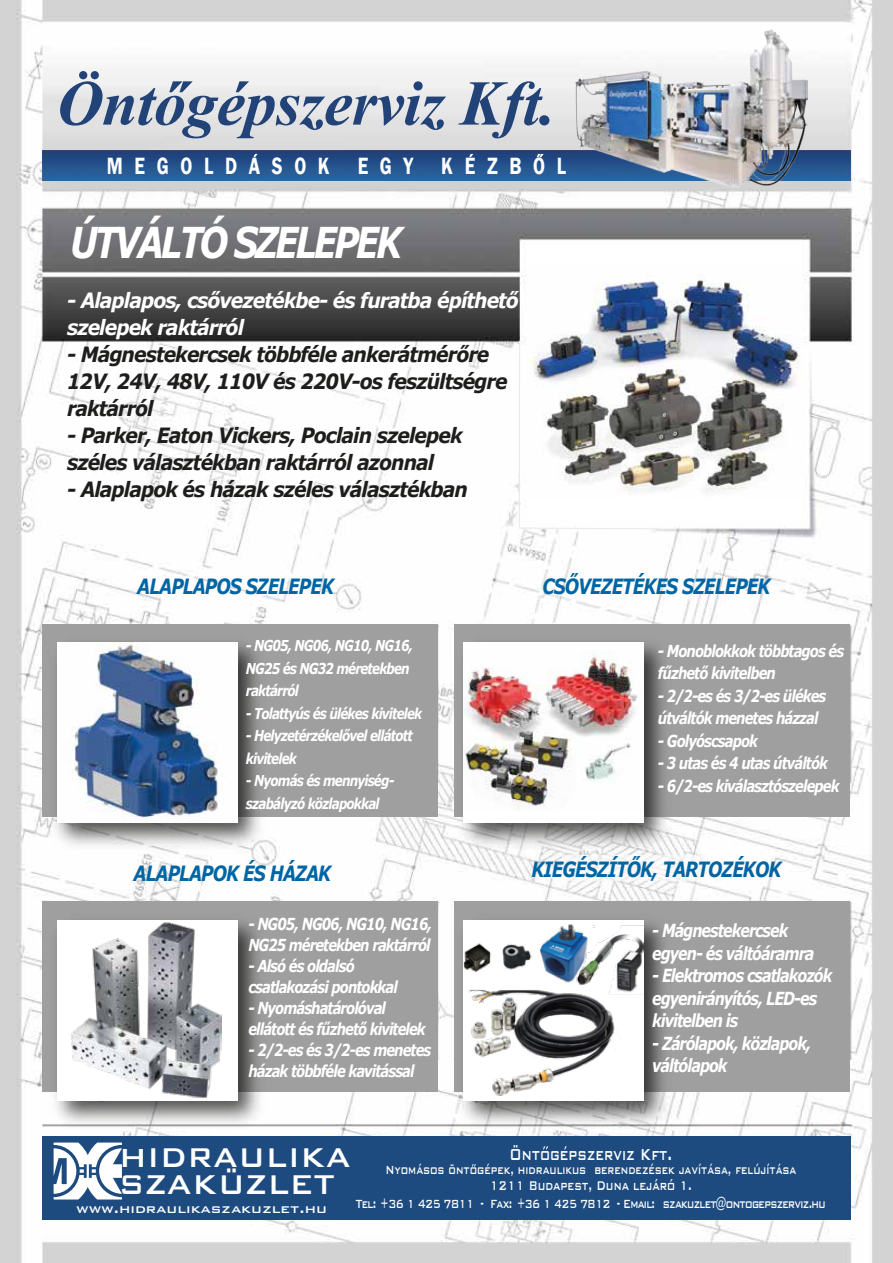
<style>
.page{position:relative;width:893px;height:1263px;background:#fff}
.page>*{position:absolute;margin:0;border:0;box-sizing:border-box;transform-origin:0 0}
.t1{font:italic 700 63.9px "Times New Roman";letter-spacing:-.01em;color:#224378}
.t2{font:italic 700 42.45px "Verdana";letter-spacing:-.09em;color:#fff;scale:.8 1}
.t3{font:500 36.3px/26.7px "Bank Gothic BT";color:#fff;scale:.89 1}
.t4{font:600 24.15px "Franklin Gothic";letter-spacing:.625em;color:#fff;scale:.77 1}
.t5{font:500 21.15px "Bank Gothic BT";color:#fff;scale:.67 1}
.t6{font:italic 700 21px/27px "Verdana";letter-spacing:-.05em;color:#1d1e1c;scale:.9 1}
.t7{font:italic 700 21px "Verdana";letter-spacing:-.05em;color:#0065a4;scale:.8 1}
.t8{font:italic 700 21px/27px "Verdana";letter-spacing:-.05em;color:#fff;scale:.9 1}
.t9{font:italic 700 18px/19.5px "Verdana";letter-spacing:-.07em;color:#fff;scale:.8 1}
.t10{font:500 16.8px "Bank Gothic BT";color:#fff;scale:.67 1}
.t11{font:italic 700 16.5px/21px "Verdana";letter-spacing:-.07em;color:#fff;scale:.8 1}
.t12{font:500 15.9px "Bank Gothic BT";color:#fff}
.t13{font:500 15.75px "Bank Gothic BT";letter-spacing:-.06em;color:#fff;scale:.67 1}
.t14{font:500 15.75px "Bank Gothic BT";color:#fff;scale:.67 1}
.t15{font:italic 700 15px/22.5px "Verdana";letter-spacing:-.07em;color:#fff;scale:.8 1}
</style>
<div class="page">
<img style="left:0;top:0;width:893px;height:1263px">
<svg style="left:518px;top:527px;width:142px;height:2px"></svg>
<hr style="left:519px;top:341px;width:1px;height:187px;background:#e9e9e9">
<div style="left:562px;top:855px;width:190px;height:26px;background:#fdfdfd"></div>
<div style="left:42px;top:1136px;width:808px;height:83px;background:#1d4b7f"></div>
<svg style="left:54px;top:1142px;width:68px;height:57px"></svg>
<svg style="left:543px;top:1146px;width:5px;height:3px"></svg>
<img style="left:42px;top:150px;width:809px;height:31px">
<img style="left:576px;top:30px;width:231px;height:158px">
<svg style="left:253px;top:154px;width:5px;height:3px"></svg>
<svg style="left:469px;top:154px;width:4px;height:3px"></svg>
<svg style="left:537px;top:154px;width:7px;height:3px"></svg>
<div style="left:42px;top:625px;width:396px;height:192px;background:#9f9f9f"></div>
<div style="left:454px;top:625px;width:396px;height:192px;background:#9f9f9f"></div>
<div style="left:454px;top:901px;width:396px;height:191px;background:#9f9f9f"></div>
<div style="left:42px;top:901px;width:396px;height:191px;background:#9f9f9f"></div>
<img style="left:45px;top:642px;width:225px;height:213px">
<div style="left:57px;top:642px;width:180px;height:180px;background:#fff"></div>
<img style="left:72px;top:642px;width:146px;height:180px">
<img style="left:451px;top:630px;width:226px;height:225px">
<div style="left:463px;top:642px;width:181px;height:180px;background:#fff"></div>
<img style="left:465px;top:651px;width:173px;height:156px">
<img style="left:451px;top:908px;width:226px;height:225px">
<img style="left:464px;top:920px;width:180px;height:178px">
<div style="left:527px;top:247px;width:275px;height:274px;background:#fff"></div>
<img style="left:528px;top:279px;width:272px;height:213px">
<img style="left:45px;top:920px;width:225px;height:213px">
<div style="left:57px;top:920px;width:180px;height:180px;background:#fff"></div>
<img style="left:71px;top:922px;width:150px;height:176px">
<h1 class="t1" style="left:57px;top:59px;width:501px">Öntőgépszerviz Kft.</h1>
<h3 class="t4" style="left:107px;top:151px;width:598px">MEGOLDASOK EGY KEZBOL</h3>
<h2 class="t2" style="left:70px;top:213px;width:417px">ÚTVÁLTÓ SZELEPEK</h2>
<p class="t8" style="left:67px;top:286px;width:504px">- Alaplapos, csővezetékbe- és furatba építhető szelepek raktárról</p>
<p class="t6" style="left:67px;top:340px;width:491px">- Mágnestekercsek többféle ankerátmérőre<br>12V, 24V, 48V, 110V és 220V-os feszültségre raktárról</p>
<p class="t6" style="left:67px;top:421px;width:441px">- Parker, Eaton Vickers, Poclain szelepek széles választékban raktárról azonnal</p>
<p class="t6" style="left:67px;top:475px;width:447px">- Alaplapok és házak széles választékban</p>
<p class="t7" style="left:137px;top:572px;width:247px">ALAPLAPOS SZELEPEK</p>
<p class="t7" style="left:542px;top:572px;width:286px">CSŐVEZETÉKES SZELEPEK</p>
<p class="t9" style="left:240px;top:633px;width:200px">V20, 20V, 25V, 35V és<br>45V</p>
<p class="t9" style="left:240px;top:691px;width:219px">4520V,<br>4525V, 4530V és 4535V méretekben raktárról szerelhető</p>
<p class="t15" style="left:246px;top:634px;width:210px">- NG05, NG06, NG10, NG16,<br>NG25 és NG32 méretekben raktárról</p>
<p class="t15" style="left:246px;top:701px;width:222px">- Tolattyús és ülékes kivitelek</p>
<p class="t15" style="left:246px;top:724px;width:210px">- Helyzetérzékelővel ellátott kivitelek</p>
<p class="t15" style="left:246px;top:769px;width:187px">- Nyomás és mennyiség&shy;szabályzó közlapokkal</p>
<p class="t9" style="left:652px;top:634px;width:216px">T6C / T67 / T7 kivitelek<br>1-2 hetes átfutással</p>
<p class="t11" style="left:658px;top:639px;width:234px;line-height:22.5px">- Monoblokkok többtagos és fűzhető kivitelben</p>
<p class="t11" style="left:658px;top:684px;width:212px;line-height:22.5px">- 2/2-es és 3/2-es ülékes útváltók menetes házzal</p>
<p class="t11" style="left:658px;top:730px;width:127px">- Golyóscsapok</p>
<p class="t11" style="left:658px;top:752px;width:214px">- 3 utas és 4 utas útváltók</p>
<p class="t11" style="left:658px;top:775px;width:228px">- 6/2-es kiválasztószelepek</p>
<p class="t7" style="left:133px;top:858px;width:249px">ALAPLAPOK ÉS HÁZAK</p>
<p class="t7" style="left:531px;top:854px;width:314px">KIEGÉSZÍTŐK, TARTOZÉKOK</p>
<p class="t11" style="left:248px;top:913px;width:231px">- NG05, NG06, NG10, NG16,<br>NG25 méretekben raktárról</p>
<p class="t11" style="left:248px;top:955px;width:189px">- Alsó és oldalsó csatlakozási pontokkal</p>
<p class="t11" style="left:248px;top:997px;width:223px">- Nyomáshatárolóval ellátott és fűzhető kivitelek</p>
<p class="t11" style="left:248px;top:1039px;width:230px">- 2/2-es és 3/2-es menetes házak többféle kavitással</p>
<p class="t9" style="left:652px;top:919px;width:204px;line-height:22.5px">- Mágnestekercsek egyen- és váltóáramra</p>
<p class="t9" style="left:652px;top:964px;width:227px;line-height:22.5px">- Elektromos csatlakozók egyenirányítós, LED-es kivitelben is</p>
<p class="t9" style="left:652px;top:1031px;width:200px;line-height:22.5px">- Zárólapok, közlapok, váltólapok</p>
<p class="t9" style="left:652px;top:929px;width:198px">átmérőig raktárról<br>6 méteres szálakban különböző falvastagsággal, felületkezelt és fekete kivitelekben egyaránt</p>
<h3 class="t3" style="left:119px;top:1143px;width:263px">HIDRAULIKA<br>SZAKÜZLET</h3>
<p class="t5" style="left:509px;top:1143px;width:245px">Öntogepszerviz Kft.</p>
<p class="t14" style="left:385px;top:1162px;width:615px">Nyomásos öntogépek, hidraulikus berendezések javítása, felújítása</p>
<p class="t10" style="left:490px;top:1177px;width:303px">1211 Budapest, Duna lejáró 1.</p>
<p class="t13" style="left:356px;top:1195px;width:703px">Tel: +36 1 425 7811 - Fax: +36 1 425 7812 - Email: szakuzlet@ontogepszerviz.hu</p>
<p class="t12" style="left:76px;top:1200px;width:252px">www.hidraulikaszakuzlet.hu</p>
</div>
